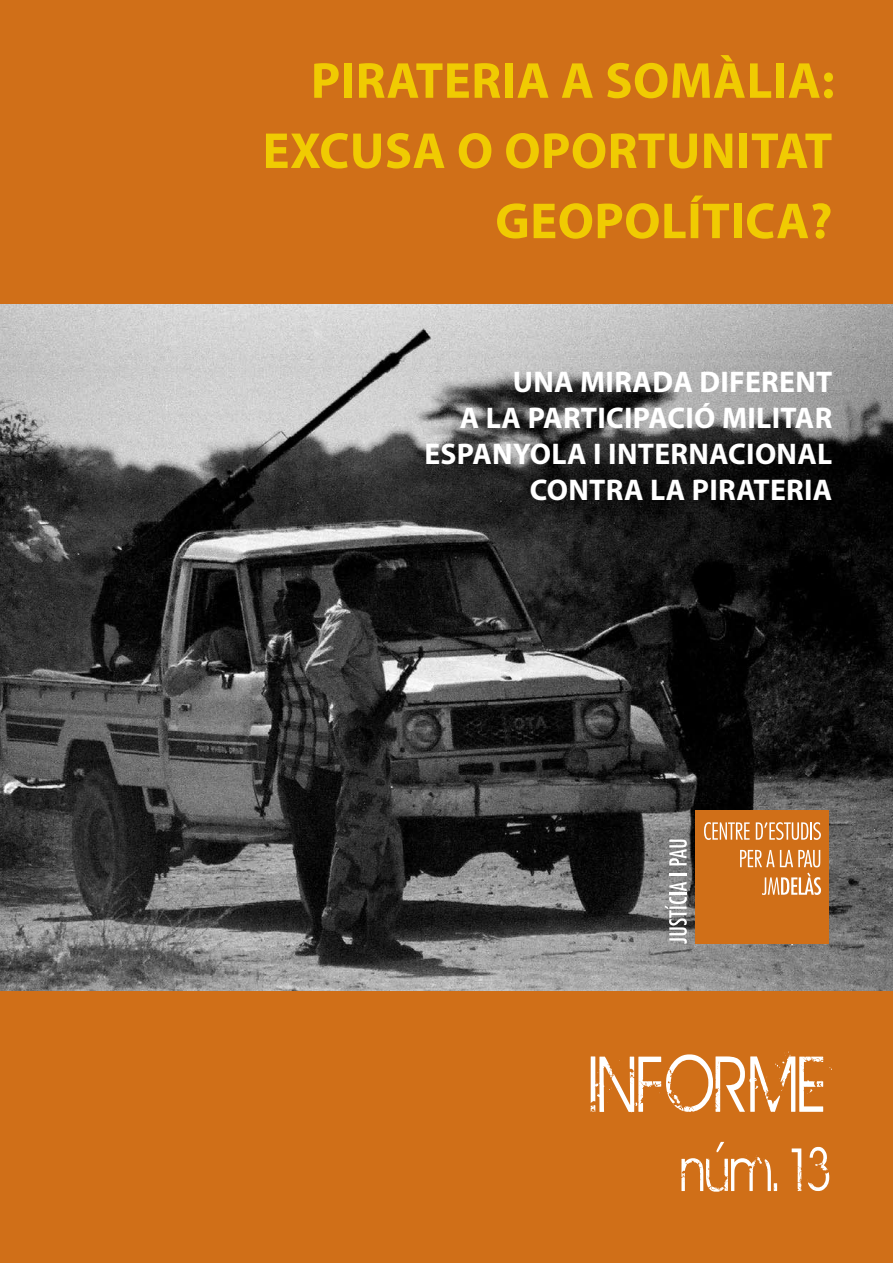
<style>
.page{position:relative;width:893px;height:1263px;background:#fff}
.page>*{position:absolute;margin:0;border:0;box-sizing:border-box;transform-origin:0 0}
.t1{font:86.4px "BIRTHOFAHERO";letter-spacing:.05em;color:#fff;scale:.83 1}
.t2{font:66.45px "BIRTHOFAHERO";color:#fff;scale:.81 1}
.t3{font:700 51px/70.2px "Myriad";letter-spacing:.01em;color:#f0cb02;text-align:right}
.t4{font:700 30px/36px "Myriad";letter-spacing:.01em;color:#fff;text-align:right}
</style>
<div class="page">
<div style="left:1px;top:0;width:892px;height:1263px;background:#d06f18"></div>
<img style="left:0;top:304px;width:893px;height:686px">
<svg style="left:664px;top:882px;width:23px;height:62px"></svg>
<svg style="left:669px;top:873px;width:18px;height:2px"></svg>
<svg style="left:669px;top:839px;width:18px;height:26px"></svg>
<div style="left:695px;top:810px;width:134px;height:134px;background:#d06f18"></div>
<svg style="left:740px;top:850px;width:81px;height:45px"></svg>
<svg style="left:704px;top:822px;width:46px;height:18px"></svg>
<svg style="left:756px;top:822px;width:65px;height:18px"></svg>
<h3 class="t3" style="left:263px;top:47px;width:573px">PIRATERIA A SOMÀLIA:<br>EXCUSA O OPORTUNITAT<br>GEOPOLÍTICA?</h3>
<p class="t4" style="left:424px;top:365px;width:409px">UNA MIRADA DIFERENT<br>A LA PARTICIPACIÓ MILITAR<br>ESPANYOLA I INTERNACIONAL<br>CONTRA LA PIRATERIA</p>
<h1 class="t1" style="left:589px;top:1037px;width:286px">INFORME</h1>
<h2 class="t2" style="left:681px;top:1133px;width:184px">núm. 13</h2>
</div>
